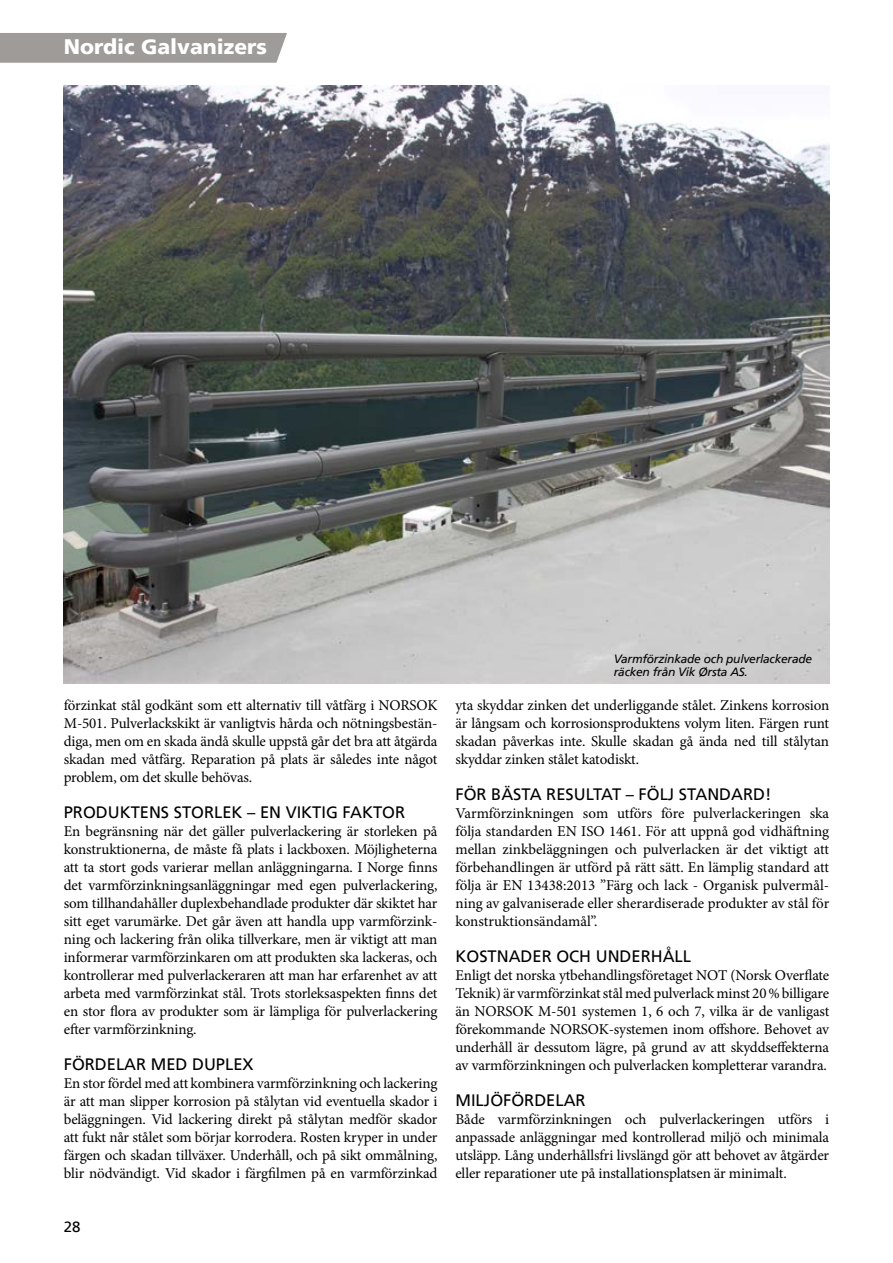
<style>
.page{position:relative;width:893px;height:1263px;background:#fff}
.page>*{position:absolute;margin:0;border:0;box-sizing:border-box;transform-origin:0 0}
.t1{font:900 21px "Frutiger LT";color:#fff}
.t2{font:16.5px "Frutiger LT";color:#000}
.t3{font:15px/18px "Minion Pro";letter-spacing:-.01em;color:#000;text-align:justify}
.t4{font:15px "Frutiger LT";color:#000}
.t5{font:italic 12px/13.5px "Frutiger LT";letter-spacing:-.02em;color:#000}
</style>
<div class="page">
<div style="left:0;top:33px;width:287px;height:30px;background:#9e9b99"></div>
<img style="left:64px;top:85px;width:765px;height:598px">
<h1 class="t1" style="left:64px;top:34px;width:205px">Nordic Galvanizers</h1>
<p class="t3" style="left:64px;top:696px;width:375px">förzinkat stål godkänt som ett alternativ till våtfärg i NORSOK M-501. Pulverlackskikt är vanligtvis hårda och nötningsbestän&shy;diga, men om en skada ändå skulle uppstå går det bra att åtgärda skadan med våtfärg. Reparation på plats är således inte något problem, om det skulle behövas.</p>
<p class="t2" style="left:64px;top:802px;width:343px">PRODUKTENS STORLEK – EN VIKTIG FAKTOR</p>
<p class="t3" style="left:64px;top:822px;width:375px">En begränsning när det gäller pulverlackering är storleken på konstruktionerna, de måste få plats i lackboxen. Möjligheterna att ta stort gods varierar mellan anläggningarna. I Norge finns det varmförzinkningsanläggningar med egen pulverlackering, som tillhandahåller duplexbehandlade produkter där skiktet har sitt eget varumärke. Det går även att handla upp varmförzink&shy;ning och lackering från olika tillverkare, men är viktigt att man informerar varmförzinkaren om att produkten ska lackeras, och kontrollerar med pulverlackeraren att man har erfarenhet av att arbeta med varmförzinkat stål. Trots storleksaspekten finns det en stor flora av produkter som är lämpliga för pulverlackering efter varmförzinkning.</p>
<p class="t2" style="left:64px;top:1054px;width:191px">FÖRDELAR MED DUPLEX</p>
<p class="t3" style="left:64px;top:1074px;width:375px">En stor fördel med att kombinera varmförzinkning och lackering är att man slipper korrosion på stålytan vid eventuella skador i beläggningen. Vid lackering direkt på stålytan medför skador att fukt når stålet som börjar korrodera. Rosten kryper in under färgen och skadan tillväxer. Underhåll, och på sikt ommålning, blir nödvändigt. Vid skador i färgfilmen på en varmförzinkad</p>
<p class="t4" style="left:64px;top:1218px;width:18px">28</p>
<p class="t5" style="left:614px;top:652px;width:200px">Varmförzinkade och pulverlackerade räcken från Vik Ørsta AS.</p>
<p class="t3" style="left:455px;top:696px;width:375px">yta skyddar zinken det underliggande stålet. Zinkens korrosion är långsam och korrosionsproduktens volym liten. Färgen runt skadan påverkas inte. Skulle skadan gå ända ned till stålytan skyddar zinken stålet katodiskt.</p>
<p class="t2" style="left:455px;top:784px;width:318px">FÖR BÄSTA RESULTAT – FÖLJ STANDARD!</p>
<p class="t3" style="left:455px;top:804px;width:375px">Varmförzinkningen som utförs före pulverlackeringen ska följa standarden EN ISO 1461. För att uppnå god vidhäftning mellan zinkbeläggningen och pulverlacken är det viktigt att förbehandlingen är utförd på rätt sätt. En lämplig standard att följa är EN 13438:2013 ”Färg och lack - Organisk pulvermål&shy;ning av galvaniserade eller sherardiserade produkter av stål för konstruktionsändamål”.</p>
<p class="t2" style="left:455px;top:946px;width:237px">KOSTNADER OCH UNDERHÅLL</p>
<p class="t3" style="left:455px;top:966px;width:375px">Enligt det norska ytbehandlingsföretaget NOT (Norsk Overflate Teknik) är varmförzinkat stål med pulverlack minst 20 % billigare än NORSOK M-501 systemen 1, 6 och 7, vilka är de vanligast förekommande NORSOK-systemen inom offshore. Behovet av underhåll är dessutom lägre, på grund av att skyddseffekterna av varmförzinkningen och pulverlacken kompletterar varandra.</p>
<p class="t2" style="left:455px;top:1090px;width:132px">MILJÖFÖRDELAR</p>
<p class="t3" style="left:455px;top:1110px;width:375px">Både varmförzinkningen och pulverlackeringen utförs i anpassade anläggningar med kontrollerad miljö och minimala utsläpp. Lång underhållsfri livslängd gör att behovet av åtgärder eller reparationer ute på installationsplatsen är minimalt.</p>
</div>
